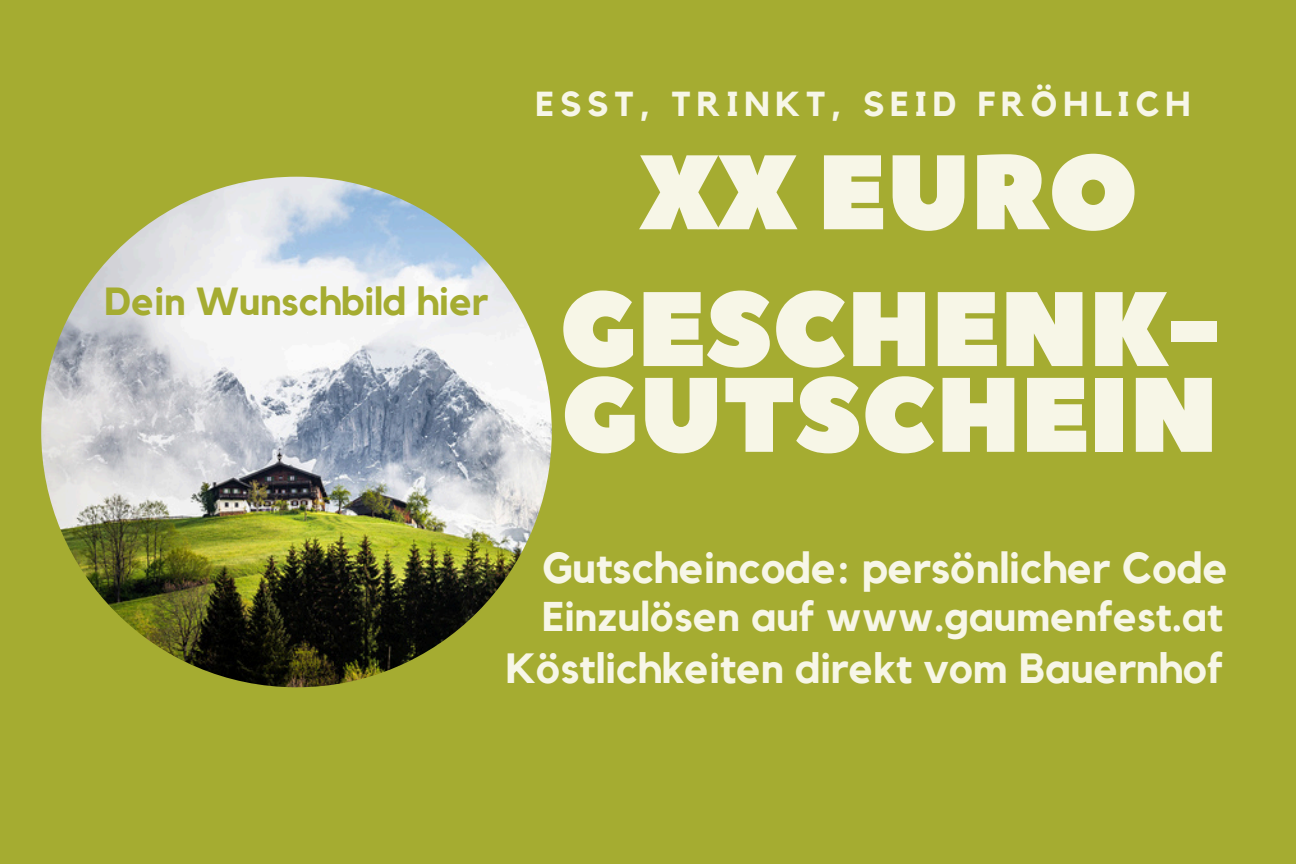
<style>
.page{position:relative;width:1296px;height:864px;background:#a5ac31}
.page>*{position:absolute;margin:0;border:0;box-sizing:border-box;transform-origin:0 0}
.t1{font:105.6px/85.8px "Peace Sans";color:#f7f6e7}
.t2{font:700 43.2px "Kollektif";color:#f7f6e7}
.t3{font:700 42px "Kollektif";color:#f7f6e7}
.t4{font:700 41.4px "Kollektif";color:#f7f6e7}
.t5{font:700 39px "Kollektif";color:#a5ac31}
.t6{font:700 34.5px "Kollektif";letter-spacing:.17em;color:#f7f6e7}
</style>
<div class="page">
<img style="left:41px;top:177px;width:511px;height:510px;border-radius:50%">
<h2 class="t5" style="left:105px;top:284px;width:385px">Dein Wunschbild hier</h2>
<h2 class="t6" style="left:536px;top:88px;width:657px">ESST, TRINKT, SEID FRÖHLICH</h2>
<h1 class="t1" style="left:640px;top:153px;width:500px">XX EURO</h1>
<h1 class="t1" style="left:559px;top:290px;width:662px">GESCHENK-<br>GUTSCHEIN</h1>
<h2 class="t2" style="left:542px;top:548px;width:687px">Gutscheincode: persönlicher Code</h2>
<p class="t4" style="left:542px;top:598px;width:682px">Einzulösen auf www.gaumenfest.at</p>
<h2 class="t3" style="left:506px;top:649px;width:719px">Köstlichkeiten direkt vom Bauernhof</h2>
</div>
